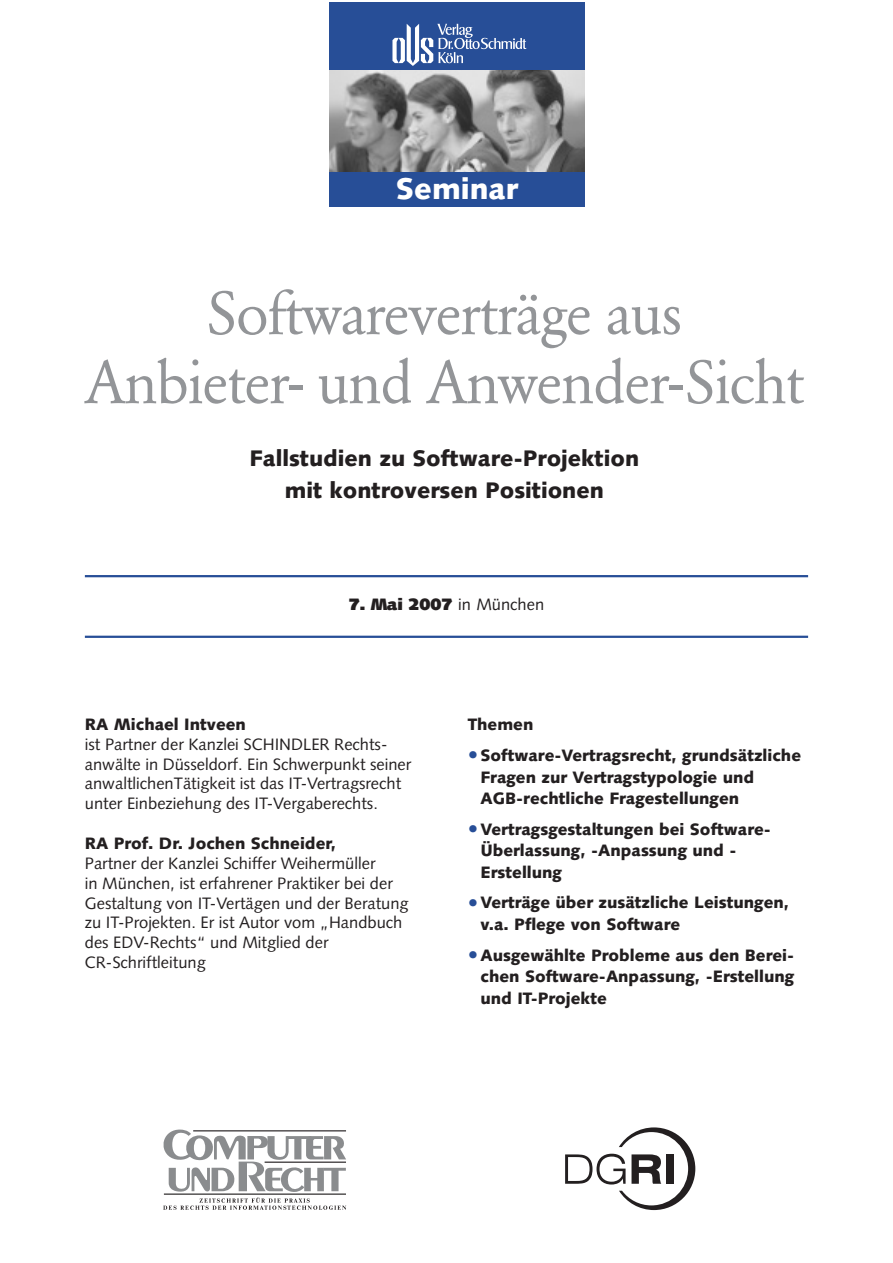
<style>
.page{position:relative;width:893px;height:1263px;background:#fff}
.page>*{position:absolute;margin:0;border:0;box-sizing:border-box;transform-origin:0 0}
.t1{font:60px/69px "Garamond BQ";letter-spacing:-.025em;color:#939598;text-align:center}
.t2{font:900 30px "Syntax";color:#fff}
.t3{font:900 22.5px/31.5px "Syntax";color:#231f20;text-align:center}
.t4{font:16.5px/19.8px "Syntax";color:#231f20}
.t5{font:900 16.5px/21.8px "Syntax";color:#231f20}
.t6{font:900 16.5px "Syntax";color:#231f20}
.s1{font-weight:400}
.s2{font-weight:400;font-size:21px;color:#274e97}
</style>
<div class="page">
<hr style="left:85px;top:575px;width:723px;height:2px;background:#274e97">
<hr style="left:85px;top:636px;width:723px;height:2px;background:#274e97">
<svg style="left:565px;top:1127px;width:130px;height:83px"></svg>
<div style="left:666px;top:1154px;width:7px;height:30px;background:#231f20"></div>
<svg style="left:163px;top:1130px;width:183px;height:80px"></svg>
<img style="left:329px;top:69px;width:255px;height:103px">
<div style="left:329px;top:2px;width:255px;height:67px;background:#274e97"></div>
<svg style="left:392px;top:24px;width:134px;height:42px"></svg>
<div style="left:329px;top:172px;width:255px;height:35px;background:#274e97"></div>
<h2 class="t2" style="left:396px;top:176px;width:124px">Seminar</h2>
<h1 class="t1" style="left:84px;top:283px;width:721px">Softwareverträge aus<br>Anbieter- und Anwender-Sicht</h1>
<h3 class="t3" style="left:249px;top:445px;width:391px">Fallstudien zu Software-Projektion mit kontroversen Positionen</h3>
<p class="t6" style="left:349px;top:598px;width:197px">7. Mai 2007 <span class="s1">in München</span></p>
<p class="t5" style="left:85px;top:715px;width:163px">RA Michael Intveen</p>
<p class="t4" style="left:85px;top:736px;width:328px">ist Partner der Kanzlei SCHINDLER Rechts&shy;anwälte in Düsseldorf. Ein Schwerpunkt seiner anwaltlichenTätigkeit ist das IT-Vertragsrecht unter Einbeziehung des IT-Vergaberechts.</p>
<p class="t5" style="left:85px;top:834px;width:253px">RA Prof. Dr. Jochen Schneider,</p>
<p class="t4" style="left:85px;top:855px;width:325px">Partner der Kanzlei Schiffer Weihermüller<br>in München, ist erfahrener Praktiker bei der Gestaltung von IT-Vertägen und der Beratung zu IT-Projekten. Er ist Autor vom „Handbuch des EDV-Rechts“ und Mitglied der CR-Schriftleitung</p>
<p class="t5" style="left:468px;top:715px;width:67px">Themen</p>
<p class="t5" style="left:480px;top:746px;width:322px;text-indent:-13px"><span class="s2">•</span>Software-Vertragsrecht, grundsätzliche<br>Fragen zur Vertragstypologie und<br>AGB-rechtliche Fragestellungen</p>
<p class="t5" style="left:480px;top:820px;width:292px;text-indent:-13px"><span class="s2">•</span>Vertragsgestaltungen bei Software-<br>Überlassung, -Anpassung und -<br>Erstellung</p>
<p class="t5" style="left:480px;top:894px;width:310px;text-indent:-13px"><span class="s2">•</span>Verträge über zusätzliche Leistungen, v.a. Pflege von Software</p>
<p class="t5" style="left:480px;top:946px;width:315px;text-align:justify;text-indent:-13px"><span class="s2">•</span>Ausgewählte Probleme aus den Berei&shy;chen Software-Anpassung, -Erstellung und IT-Projekte</p>
</div>
